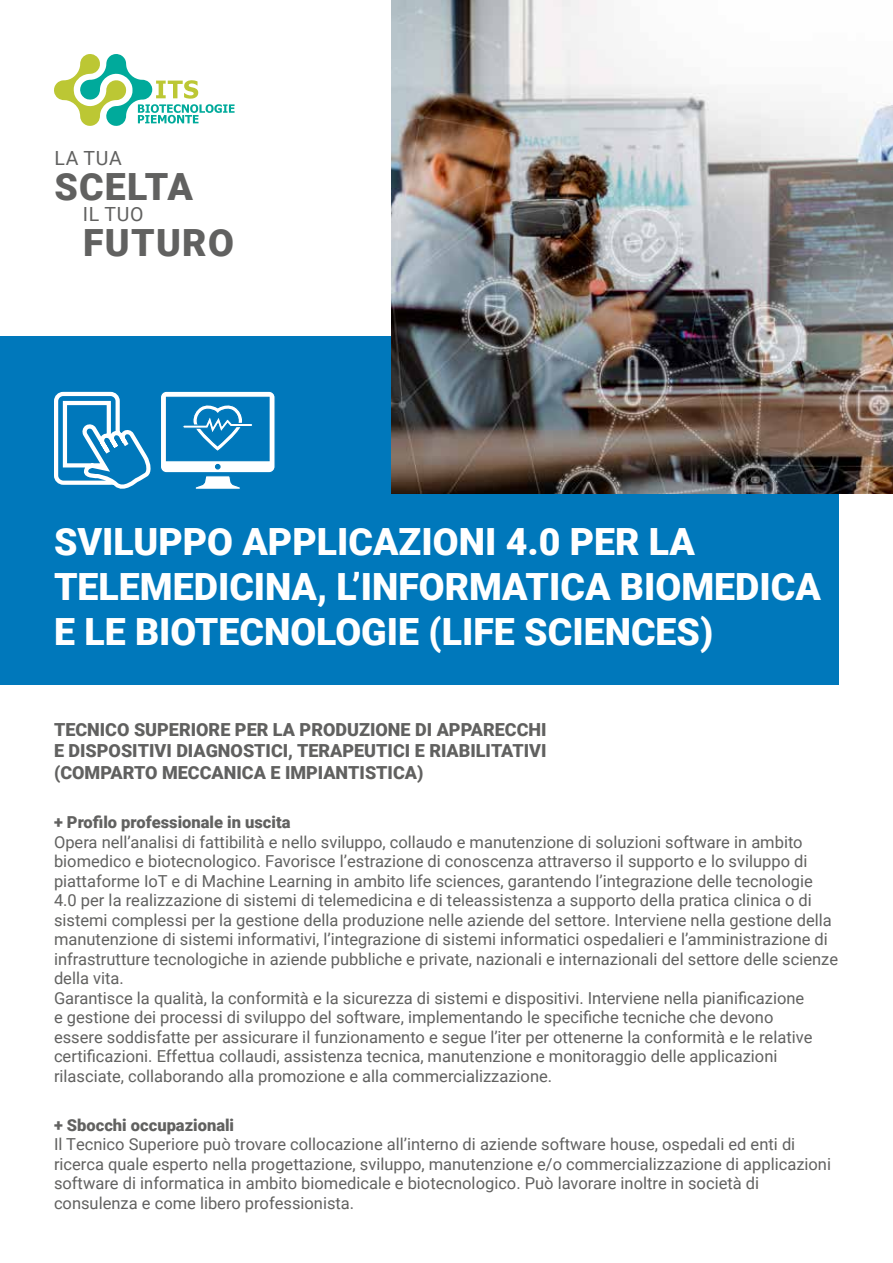
<style>
.page{position:relative;width:893px;height:1263px;background:#fff}
.page>*{position:absolute;margin:0;border:0;box-sizing:border-box;transform-origin:0 0}
.t1{font:900 37.5px/45px "Roboto";color:#fff}
.t2{font:900 37.5px "Roboto";letter-spacing:.03em;color:#616160}
.t3{font:19.5px "Roboto";letter-spacing:.035em;color:#616160}
.t4{font:900 18px/21.6px "Roboto";color:#616160;text-align:justify}
.t5{font:16.5px/19.5px "Roboto";color:#616160}
.t6{font:900 16.5px "Roboto";color:#616160}
</style>
<div class="page">
<div style="left:0;top:336px;width:839px;height:349px;background:#0078bb"></div>
<img style="left:391px;top:0;width:502px;height:493px">
<svg style="left:54px;top:54px;width:181px;height:72px"></svg>
<svg style="left:54px;top:391px;width:221px;height:98px"></svg>
<p class="t3" style="left:54px;top:145px;width:69px">LA TUA</p>
<h1 class="t2" style="left:55px;top:160px;width:140px">SCELTA</h1>
<p class="t3" style="left:83px;top:200px;width:62px">IL TUO</p>
<h1 class="t2" style="left:83px;top:216px;width:152px">FUTURO</h1>
<h1 class="t1" style="left:54px;top:518px;width:768px">SVILUPPO APPLICAZIONI 4.0 PER LA<br>TELEMEDICINA, L’INFORMATICA BIOMEDICA<br>E LE BIOTECNOLOGIE (LIFE SCIENCES)</h1>
<p class="t4" style="left:54px;top:718px;width:494px">TECNICO SUPERIORE PER LA PRODUZIONE DI APPARECCHI E DISPOSITIVI DIAGNOSTICI, TERAPEUTICI E RIABILITATIVI (COMPARTO MECCANICA E IMPIANTISTICA)</p>
<p class="t6" style="left:54px;top:811px;width:238px">+ Profilo professionale in uscita</p>
<p class="t5" style="left:54px;top:831px;width:786px">Opera nell’analisi di fattibilità e nello sviluppo, collaudo e manutenzione di soluzioni software in ambito biomedico e biotecnologico. Favorisce l’estrazione di conoscenza attraverso il supporto e lo sviluppo di piattaforme IoT e di Machine Learning in ambito life sciences, garantendo l’integrazione delle tecnologie 4.0 per la realizzazione di sistemi di telemedicina e di teleassistenza a supporto della pratica clinica o di sistemi complessi per la gestione della produzione nelle aziende del settore. Interviene nella gestione della manutenzione di sistemi informativi, l’integrazione di sistemi informatici ospedalieri e l’amministrazione di infrastrutture tecnologiche in aziende pubbliche e private, nazionali e internazionali del settore delle scienze della vita.<br>Garantisce la qualità, la conformità e la sicurezza di sistemi e dispositivi. Interviene nella pianificazione<br>e gestione dei processi di sviluppo del software, implementando le specifiche tecniche che devono<br>essere soddisfatte per assicurare il funzionamento e segue l’iter per ottenerne la conformità e le relative certificazioni. Effettua collaudi, assistenza tecnica, manutenzione e monitoraggio delle applicazioni rilasciate, collaborando alla promozione e alla commercializzazione.</p>
<p class="t6" style="left:54px;top:1113px;width:182px">+ Sbocchi occupazionali</p>
<p class="t5" style="left:54px;top:1134px;width:779px">Il Tecnico Superiore può trovare collocazione all’interno di aziende software house, ospedali ed enti di ricerca quale esperto nella progettazione, sviluppo, manutenzione e/o commercializzazione di applicazioni software di informatica in ambito biomedicale e biotecnologico. Può lavorare inoltre in società di consulenza e come libero professionista.</p>
</div>
